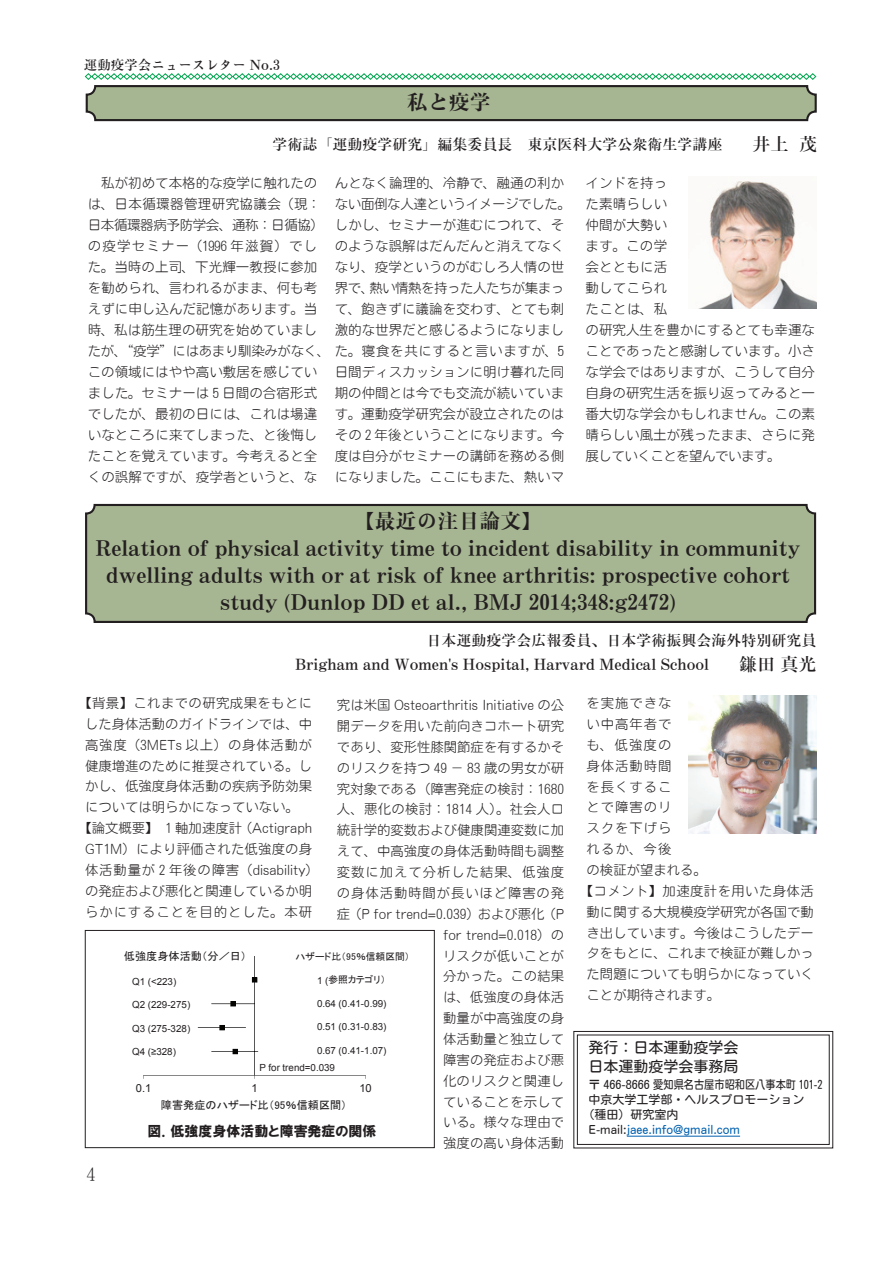
<style>
.page{position:relative;width:893px;height:1263px;background:#fff}
.page>*{position:absolute;margin:0;border:0;box-sizing:border-box;transform-origin:0 0}
.t1{font:21px/27px "Motoya Mincho W5 90 msp RKSJ H";color:#231f20;text-align:center}
.t2{font:18px "Motoya Mincho W2 90 msp RKSJ H";color:#231f20}
.t3{font:15px/24px "Motoya Mincho W4 90 msp RKSJ H";color:#231f20;text-align:right}
.t4{font:15px/19.5px "Motoya Maru W3 90 msp RKSJ H";color:#231f20}
.t5{font:13.95px "HGP Soei Kakugothic UB";color:#231f20}
.t6{font:13.5px/21px "Motoya Maru W2 90 msp RKSJ H";letter-spacing:.005em;color:#231f20}
.t7{font:13.5px "Motoya Mincho W4 90 msp RKSJ H";color:#231f20}
.t8{font:13.35px/20.9px "Motoya Maru W2 90 msp RKSJ H";color:#231f20;text-align:right}
.t9{font:13.35px "Motoya Maru W2 90 msp RKSJ H";letter-spacing:.03em;color:#231f20}
.t10{font:13.35px "Motoya Maru W2 90 msp RKSJ H";letter-spacing:.06em;color:#231f20}
.t11{font:13.35px "Motoya Maru W2 90 msp RKSJ H";letter-spacing:.07em;color:#231f20}
.t12{font:12px "Motoya Maru W3 90 msp RKSJ H";color:#231f20}
.t13{font:12px "Motoya Maru W3 90 msp RKSJ H";color:#0160ae}
.t14{font:11.1px "MS P Gothic";color:#231f20}
.t15{font:11.1px "Arial";color:#231f20}
.t16{font:9.75px "Arial";color:#231f20}
.t17{font:9.75px "MS P Gothic";color:#231f20}
.s1{font-size:18px}
.s2{font-family:"Arial"}
.s3{color:#231f20}
</style>
<div class="page">
<svg style="left:85px;top:73px;width:731px;height:7px"></svg>
<svg style="left:573px;top:1031px;width:260px;height:118px"></svg>
<div style="left:577px;top:1035px;width:253px;height:110px;border:1px solid #231f20"></div>
<div style="left:86px;top:505px;width:729px;height:117px;background:#a7b692;border-radius:9px"></div>
<div style="left:85px;top:504px;width:731px;height:119px;border:2px solid #231f20;border-radius:9px"></div>
<img style="left:688px;top:696px;width:128px;height:138px">
<div style="left:87px;top:86px;width:729px;height:34px;background:#a7b692;border-radius:9px"></div>
<div style="left:86px;top:85px;width:731px;height:36px;border:2px solid #231f20;border-radius:9px"></div>
<img style="left:700px;top:181px;width:116px;height:127px">
<hr style="left:144px;top:1075px;width:222px;height:1px;background:#868687">
<svg style="left:198px;top:956px;width:60px;height:123px"></svg>
<div style="left:85px;top:930px;width:350px;height:218px;border:1px solid #231f20"></div>
<p class="t7" style="left:84px;top:58px;width:197px">運動疫学会ニュースレター No.3</p>
<h1 class="t1" style="left:407px;top:89px;width:85px">私と疫学</h1>
<p class="t3" style="left:272px;top:133px;width:546px">学術誌「運動疫学研究」編集委員長　東京医科大学公衆衛生学講座　　<span class="s1">井上 茂</span></p>
<p class="t6" style="left:88px;top:172px;width:478px">　私が初めて本格的な疫学に触れたの<br>は、日本循環器管理研究協議会（現：<br>日本循環器病予防学会、通称：日循協）<br>の疫学セミナー（1996 年滋賀）でし<br>た。当時の上司、下光輝一教授に参加<br>を勧められ、言われるがまま、何も考<br>えずに申し込んだ記憶があります。当<br>時、私は筋生理の研究を始めていまし<br>たが、“疫学”にはあまり馴染みがなく、た。寝食を共にすると言いますが、5この領域にはやや高い敷居を感じてい<br>ました。セミナーは 5 日間の合宿形式<br>でしたが、最初の日には、これは場違<br>いなところに来てしまった、と後悔し<br>たことを覚えています。今考えると全<br>くの誤解ですが、疫学者というと、な</p>
<p class="t6" style="left:335px;top:172px;width:238px">んとなく論理的、冷静で、融通の利かない面倒な人達というイメージでした。しかし、セミナーが進むにつれて、そのような誤解はだんだんと消えてなくなり、疫学というのがむしろ人情の世界で、熱い情熱を持った人たちが集まって、飽きずに議論を交わす、とても刺激的な世界だと感じるようになりまし</p>
<p class="t6" style="left:335px;top:362px;width:231px;text-align:justify">日間ディスカッションに明け暮れた同期の仲間とは今でも交流が続いています。運動疫学研究会が設立されたのはその 2 年後ということになります。今度は自分がセミナーの講師を務める側になりました。ここにもまた、熱いマ</p>
<p class="t6" style="left:586px;top:172px;width:231px">インドを持っ<br>た素晴らしい<br>仲間が大勢い<br>ます。この学<br>会とともに活<br>動してこられ<br>たことは、私<br>の研究人生を豊かにするとても幸運なことであったと感謝しています。小さな学会ではありますが、こうして自分自身の研究生活を振り返ってみると一番大切な学会かもしれません。この素晴らしい風土が残ったまま、さらに発展していくことを望んでいます。</p>
<h1 class="t1" style="left:95px;top:508px;width:707px">【最近の注目論文】<br>Relation of physical activity time to incident disability in community dwelling adults with or at risk of knee arthritis: prospective cohort study (Dunlop DD et al., BMJ 2014;348:g2472)</h1>
<p class="t3" style="left:295px;top:628px;width:523px">日本運動疫学会広報委員、日本学術振興会海外特別研究員<br>Brigham and Women's Hospital, Harvard Medical School　　<span class="s1">鎌田 真光</span></p>
<p class="t9" style="left:78px;top:696px;width:235px">【背景】これまでの研究成果をもとに</p>
<p class="t8" style="left:85px;top:713px;width:229px">した身体活動のガイドラインでは、中</p>
<p class="t10" style="left:85px;top:738px;width:229px">高強度（3METs 以上）の身体活動が</p>
<p class="t8" style="left:85px;top:755px;width:229px">健康増進のために推奨されている。し</p>
<p class="t8" style="left:85px;top:776px;width:229px">かし、低強度身体活動の疾病予防効果</p>
<p class="t8" style="left:85px;top:797px;width:215px">については明らかになっていない。</p>
<p class="t8" style="left:78px;top:818px;width:235px">【論文概要】　1 軸加速度計（Actigraph</p>
<p class="t8" style="left:85px;top:839px;width:229px">GT1M）により評価された低強度の身</p>
<p class="t8" style="left:85px;top:859px;width:235px">体活動量が 2 年後の障害（disability）</p>
<p class="t8" style="left:85px;top:880px;width:229px">の発症および悪化と関連しているか明</p>
<p class="t11" style="left:85px;top:905px;width:229px">らかにすることを目的とした。本研</p>
<p class="t8" style="left:337px;top:695px;width:229px">究は米国 Osteoarthritis Initiative の公開データを用いた前向きコホート研究であり、変形性膝関節症を有するかそのリスクを持つ 49 － 83 歳の男女が研究対象である（障害発症の検討：1680人、悪化の検討：1814 人）。社会人口統計学的変数および健康関連変数に加えて、中高強度の身体活動時間も調整変数に加えて分析した結果、低強度の身体活動時間が長いほど障害の発症（P for trend=0.039）および悪化（P for trend=0.018）の<br>リスクが低いことが<br>分かった。この結果<br>は、低強度の身体活<br>動量が中高強度の身<br>体活動量と独立して<br>障害の発症および悪<br>化のリスクと関連し<br>ていることを示して<br>いる。様々な理由で<br>強度の高い身体活動</p>
<p class="t8" style="left:587px;top:693px;width:86px">を実施できな</p>
<p class="t8" style="left:587px;top:713px;width:86px">い中高年者で</p>
<p class="t8" style="left:587px;top:734px;width:86px">も、低強度の</p>
<p class="t8" style="left:587px;top:755px;width:86px">身体活動時間</p>
<p class="t8" style="left:587px;top:776px;width:86px">を長くするこ</p>
<p class="t8" style="left:587px;top:797px;width:86px">とで障害のリ</p>
<p class="t8" style="left:587px;top:818px;width:86px">スクを下げら</p>
<p class="t8" style="left:587px;top:839px;width:86px">れるか、今後</p>
<p class="t8" style="left:587px;top:859px;width:122px">の検証が望まれる。</p>
<p class="t9" style="left:580px;top:884px;width:235px">【コメント】加速度計を用いた身体活</p>
<p class="t8" style="left:587px;top:901px;width:229px">動に関する大規模疫学研究が各国で動</p>
<p class="t8" style="left:587px;top:922px;width:229px">き出しています。今後はこうしたデー</p>
<p class="t8" style="left:587px;top:943px;width:229px">タをもとに、これまで検証が難しかっ</p>
<p class="t8" style="left:587px;top:964px;width:229px">た問題についても明らかになっていく</p>
<p class="t8" style="left:587px;top:985px;width:135px">ことが期待されます。</p>
<p class="t14" style="left:124px;top:951px;width:124px">低強度身体活動（分／日）</p>
<p class="t16" style="left:132px;top:975px;width:46px">Q1 (&lt;223)</p>
<p class="t16" style="left:132px;top:998px;width:60px">Q2 (229-275)</p>
<p class="t16" style="left:132px;top:1022px;width:60px">Q3 (275-328)</p>
<p class="t16" style="left:132px;top:1045px;width:45px">Q4 (≥328)</p>
<p class="t17" style="left:295px;top:951px;width:116px">ハザード比（95％信頼区間）</p>
<p class="t17" style="left:317px;top:975px;width:70px"><span class="s2">1 (</span>参照カテゴリ）</p>
<p class="t16" style="left:317px;top:997px;width:71px">0.64 (0.41-0.99)</p>
<p class="t16" style="left:317px;top:1020px;width:71px">0.51 (0.31-0.83)</p>
<p class="t16" style="left:317px;top:1044px;width:71px">0.67 (0.41-1.07)</p>
<p class="t4" style="left:588px;top:1037px;width:151px">発行：日本運動疫学会日本運動疫学会事務局</p>
<p class="t12" style="left:588px;top:1079px;width:236px">〒 466-8666 愛知県名古屋市昭和区八事本町 101-2</p>
<p class="t12" style="left:588px;top:1094px;width:218px">中京大学工学部・ヘルスプロモーション</p>
<p class="t12" style="left:582px;top:1109px;width:97px">（種田）研究室内</p>
<p class="t13" style="left:588px;top:1124px;width:153px"><span class="s3">E-mail:</span>jaee.info@gmail.com</p>
<p class="t16" style="left:259px;top:1061px;width:77px">P for trend=0.039</p>
<p class="t15" style="left:136px;top:1081px;width:17px">0.1</p>
<p class="t15" style="left:251px;top:1081px;width:8px">1</p>
<p class="t15" style="left:359px;top:1081px;width:14px">10</p>
<p class="t14" style="left:161px;top:1099px;width:187px">障害発症のハザード比（95％信頼区間）</p>
<p class="t5" style="left:147px;top:1123px;width:231px">図．低強度身体活動と障害発症の関係</p>
<h2 class="t2" style="left:87px;top:1165px;width:10px">4</h2>
</div>
